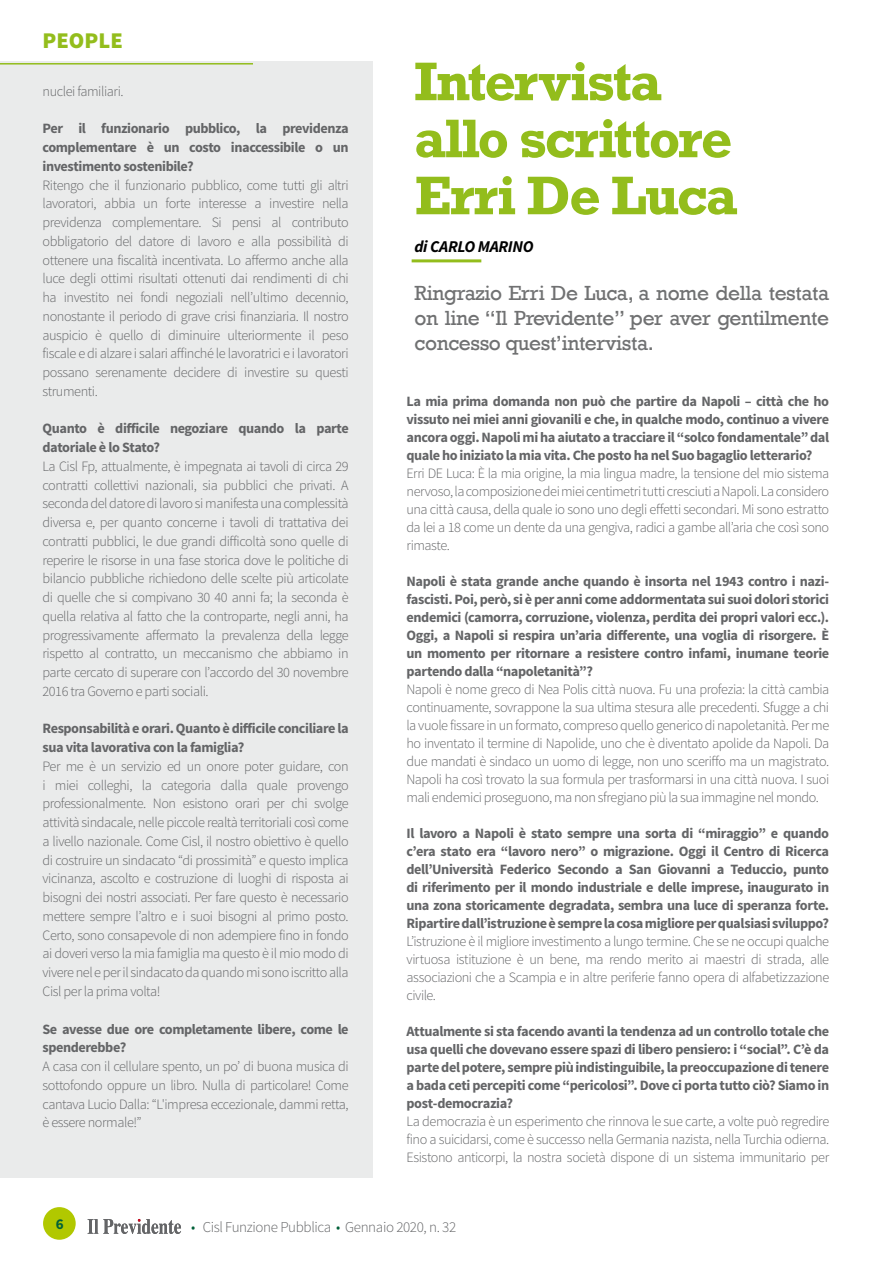
<style>
.page{position:relative;width:893px;height:1263px;background:#fff}
.page>*{position:absolute;margin:0;border:0;box-sizing:border-box;transform-origin:0 0}
.t1{font:700 51px/57px "Rockwell";letter-spacing:-.03em;color:#93bd1c}
.t2{font:900 22.5px "Source Sans Pro";color:#93bd1c}
.t3{font:21px/25.2px "Rockwell";letter-spacing:-.02em;color:#707172;text-align:justify}
.t4{font:italic 700 16.5px "Source Sans Pro";letter-spacing:-.02em;color:#000}
.t5{font:300 15px "Source Sans Pro";letter-spacing:-.025em;color:#646567}
.t6{font:700 15px "Source Sans Pro";color:#006038}
.t7{font:300 14.25px/18.8px "Source Sans Pro";letter-spacing:-.03em;color:#646567;text-align:justify}
.t8{font:700 14.25px/18px "Source Sans Pro";letter-spacing:-.03em;color:#646567;text-align:justify}
.s1{color:#006038}
</style>
<div class="page">
<div style="left:43px;top:1207px;width:33px;height:33px;background:#b1c800;border-radius:50%"></div>
<svg style="left:88px;top:1219px;width:93px;height:15px"></svg>
<div style="left:0;top:62px;width:372px;height:1116px;background:#eaebeb"></div>
<hr style="left:0;top:63px;width:253px;height:2px;background:#93bd1c">
<hr style="left:412px;top:259px;width:69px;height:3px;background:#93bd1c">
<h2 class="t2" style="left:43px;top:26px;width:82px">PEOPLE</h2>
<p class="t7" style="left:43px;top:82px;width:83px">nuclei familiari.</p>
<p class="t8" style="left:43px;top:120px;width:308px;line-height:18.8px">Per il funzionario pubblico, la previdenza complementare è un costo inaccessibile o un investimento sostenibile?</p>
<p class="t7" style="left:43px;top:175px;width:308px">Ritengo che il funzionario pubblico, come tutti gli altri lavoratori, abbia un forte interesse a investire nella previdenza complementare. Si pensi al contributo obbligatorio del datore di lavoro e alla possibilità di ottenere una fiscalità incentivata. Lo affermo anche alla luce degli ottimi risultati ottenuti dai rendimenti di chi ha investito nei fondi negoziali nell’ultimo decennio, nonostante il periodo di grave crisi finanziaria. Il nostro auspicio è quello di diminuire ulteriormente il peso fiscale e di alzare i salari affinché le lavoratrici e i lavoratori possano serenamente decidere di investire su questi strumenti.</p>
<p class="t8" style="left:43px;top:420px;width:308px;line-height:18.8px">Quanto è difficile negoziare quando la parte datoriale è lo Stato?</p>
<p class="t7" style="left:43px;top:457px;width:308px">La Cisl Fp, attualmente, è impegnata ai tavoli di circa 29 contratti collettivi nazionali, sia pubblici che privati. A seconda del datore di lavoro si manifesta una complessità diversa e, per quanto concerne i tavoli di trattativa dei contratti pubblici, le due grandi difficoltà sono quelle di reperire le risorse in una fase storica dove le politiche di bilancio pubbliche richiedono delle scelte più articolate di quelle che si compivano 30 40 anni fa; la seconda è quella relativa al fatto che la controparte, negli anni, ha progressivamente affermato la prevalenza della legge rispetto al contratto, un meccanismo che abbiamo in parte cercato di superare con l’accordo del 30 novembre 2016 tra Governo e parti sociali.</p>
<p class="t8" style="left:43px;top:720px;width:308px;line-height:18.8px">Responsabilità e orari. Quanto è difficile conciliare la sua vita lavorativa con la famiglia?</p>
<p class="t7" style="left:43px;top:757px;width:308px">Per me è un servizio ed un onore poter guidare, con i miei colleghi, la categoria dalla quale provengo professionalmente. Non esistono orari per chi svolge attività sindacale, nelle piccole realtà territoriali così come a livello nazionale. Come Cisl, il nostro obiettivo è quello di costruire un sindacato “di prossimità” e questo implica vicinanza, ascolto e costruzione di luoghi di risposta ai bisogni dei nostri associati. Per fare questo è necessario mettere sempre l’altro e i suoi bisogni al primo posto.<br>Certo, sono consapevole di non adempiere fino in fondo ai doveri verso la mia famiglia ma questo è il mio modo di vivere nel e per il sindacato da quando mi sono iscritto alla Cisl per la prima volta!</p>
<p class="t8" style="left:43px;top:1020px;width:308px;line-height:18.8px">Se avesse due ore completamente libere, come le spenderebbe?</p>
<p class="t7" style="left:43px;top:1057px;width:308px">A casa con il cellulare spento, un po’ di buona musica di sottofondo oppure un libro. Nulla di particolare! Come cantava Lucio Dalla: “L'impresa eccezionale, dammi retta, è essere normale!”</p>
<h1 class="t1" style="left:415px;top:52px;width:325px">Intervista allo scrittore<br>Erri De Luca</h1>
<p class="t4" style="left:415px;top:236px;width:121px">di CARLO MARINO</p>
<h3 class="t3" style="left:415px;top:280px;width:416px">Ringrazio Erri De Luca, a nome della testata on line “Il Previdente” per aver gentilmente concesso quest’intervista.</h3>
<p class="t8" style="left:406px;top:393px;width:424px">La mia prima domanda non può che partire da Napoli – città che ho vissuto nei miei anni giovanili e che, in qualche modo, continuo a vivere ancora oggi. Napoli mi ha aiutato a tracciare il “solco fondamentale” dal quale ho iniziato la mia vita. Che posto ha nel Suo bagaglio letterario?</p>
<p class="t7" style="left:406px;top:465px;width:424px;line-height:18px">Erri DE Luca: È la mia origine, la mia lingua madre, la tensione del mio sistema nervoso, la composizione dei miei centimetri tutti cresciuti a Napoli. La considero una città causa, della quale io sono uno degli effetti secondari. Mi sono estratto da lei a 18 come un dente da una gengiva, radici a gambe all’aria che così sono rimaste.</p>
<p class="t8" style="left:406px;top:573px;width:424px">Napoli è stata grande anche quando è insorta nel 1943 contro i nazi&shy;fascisti. Poi, però, si è per anni come addormentata sui suoi dolori storici endemici (camorra, corruzione, violenza, perdita dei propri valori ecc.).<br>Oggi, a Napoli si respira un’aria differente, una voglia di risorgere. È un momento per ritornare a resistere contro infami, inumane teorie partendo dalla “napoletanità”?</p>
<p class="t7" style="left:406px;top:681px;width:424px;line-height:18px">Napoli è nome greco di Nea Polis città nuova. Fu una profezia: la città cambia continuamente, sovrappone la sua ultima stesura alle precedenti. Sfugge a chi la vuole fissare in un formato, compreso quello generico di napoletanità. Per me ho inventato il termine di Napolide, uno che è diventato apolide da Napoli. Da due mandati è sindaco un uomo di legge, non uno sceriffo ma un magistrato.<br>Napoli ha così trovato la sua formula per trasformarsi in una città nuova. I suoi mali endemici proseguono, ma non sfregiano più la sua immagine nel mondo.</p>
<p class="t8" style="left:406px;top:825px;width:424px">Il lavoro a Napoli è stato sempre una sorta di “miraggio” e quando c’era stato era “lavoro nero” o migrazione. Oggi il Centro di Ricerca dell’Università Federico Secondo a San Giovanni a Teduccio, punto di riferimento per il mondo industriale e delle imprese, inaugurato in una zona storicamente degradata, sembra una luce di speranza forte.<br>Ripartire dall’istruzione è sempre la cosa migliore per qualsiasi sviluppo?</p>
<p class="t7" style="left:406px;top:933px;width:424px;line-height:18px">L’istruzione è il migliore investimento a lungo termine. Che se ne occupi qualche virtuosa istituzione è un bene, ma rendo merito ai maestri di strada, alle associazioni che a Scampia e in altre periferie fanno opera di alfabetizzazione civile.</p>
<p class="t8" style="left:406px;top:1023px;width:424px">Attualmente si sta facendo avanti la tendenza ad un controllo totale che usa quelli che dovevano essere spazi di libero pensiero: i “social”. C’è da parte del potere, sempre più indistinguibile, la preoccupazione di tenere a bada ceti percepiti come “pericolosi”. Dove ci porta tutto ciò? Siamo in post-democrazia?</p>
<p class="t7" style="left:406px;top:1113px;width:424px;line-height:18px">La democrazia è un esperimento che rinnova le sue carte, a volte può regredire fino a suicidarsi, come è successo nella Germania nazista, nella Turchia odierna.<br>Esistono anticorpi, la nostra società dispone di un sistema immunitario per</p>
<p class="t6" style="left:56px;top:1214px;width:9px">6</p>
<p class="t5" style="left:191px;top:1218px;width:267px"><span class="s1">•</span> Cisl Funzione Pubblica <span class="s1">•</span> Gennaio 2020, n. 32</p>
</div>
